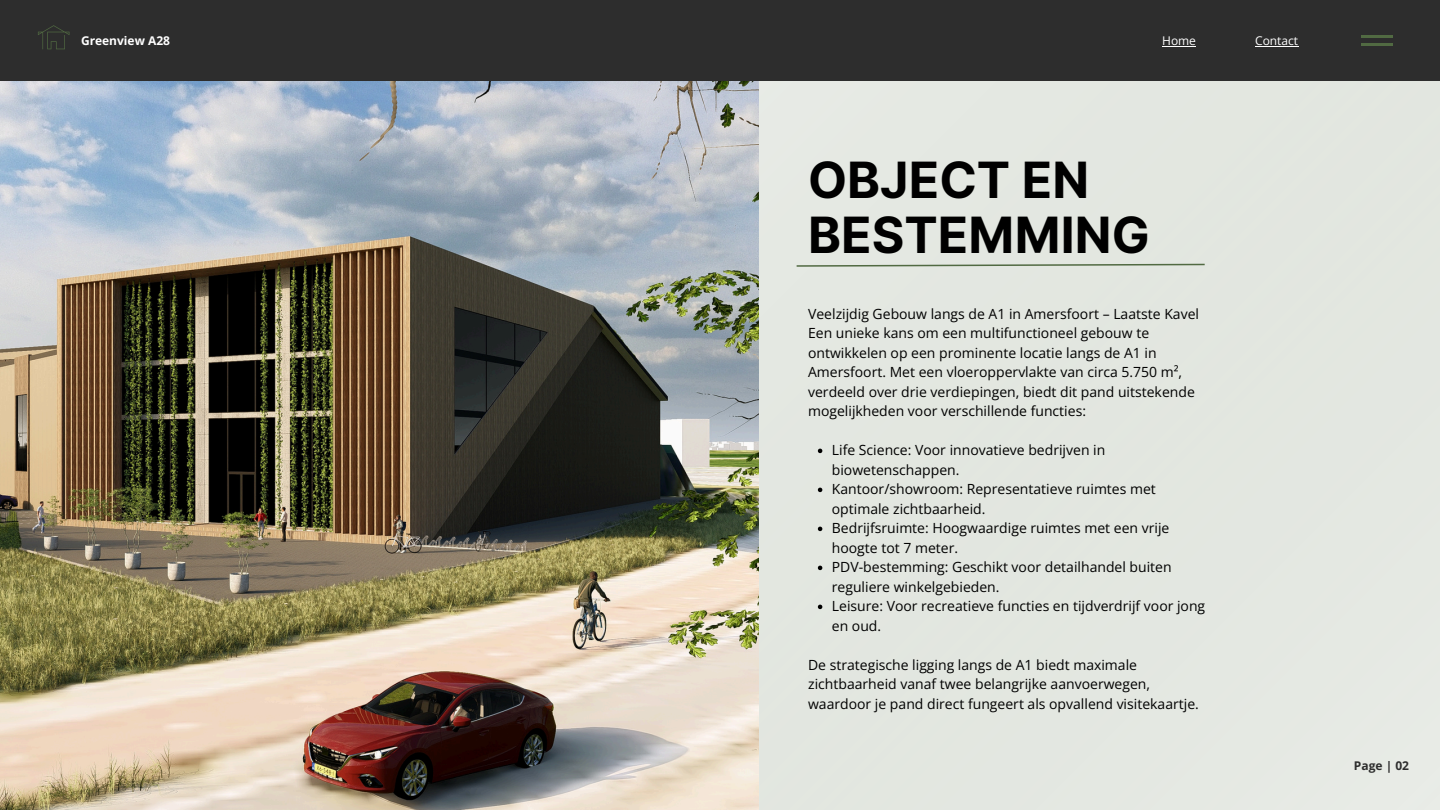
<style>
.page{position:relative;width:1440px;height:810px;background:#e3e7e0}
.page>*{position:absolute;margin:0;border:0;box-sizing:border-box;transform-origin:0 0}
.t1{font:700 50px/55.5px "Inter";color:#000}
.t2{font:14px/19.5px "Open Sans";color:#000}
.t3{font:700 12px "Open Sans";color:#fff}
.t4{font:12px "Open Sans";color:#fff}
.t5{font:700 12px "Open Sans";color:#2d2d2d}
</style>
<div class="page">
<img style="left:0;top:81px;width:758px;height:729px">
<div style="left:0;top:0;width:1440px;height:81px;background:#2d2d2d"></div>
<hr style="left:1362px;top:36px;width:31px;height:2px;background:#516a42">
<hr style="left:1362px;top:43px;width:31px;height:2px;background:#516a42">
<svg style="left:38px;top:25px;width:31px;height:24px"></svg>
<hr style="left:1255px;top:46px;width:43px;height:1px;background:#fff">
<hr style="left:1162px;top:46px;width:34px;height:1px;background:#fff">
<svg style="left:818px;top:449px;width:4px;height:4px"></svg>
<svg style="left:818px;top:488px;width:4px;height:4px"></svg>
<svg style="left:818px;top:527px;width:4px;height:4px"></svg>
<svg style="left:818px;top:566px;width:4px;height:4px"></svg>
<svg style="left:818px;top:605px;width:4px;height:4px"></svg>
<svg style="left:796px;top:263px;width:409px;height:4px"></svg>
<h2 class="t3" style="left:81px;top:32px;width:91px">Greenview A28</h2>
<p class="t4" style="left:1162px;top:32px;width:35px">Home</p>
<h3 class="t4" style="left:1255px;top:32px;width:45px">Contact</h3>
<p class="t1" style="left:808px;top:152px;width:343px">OBJECT EN<br>BESTEMMING</p>
<h1 class="t2" style="left:808px;top:304px;width:392px">Veelzijdig Gebouw langs de A1 in Amersfoort – Laatste Kavel Een unieke kans om een multifunctioneel gebouw te ontwikkelen op een prominente locatie langs de A1 in Amersfoort. Met een vloeroppervlakte van circa 5.750 m², verdeeld over drie verdiepingen, biedt dit pand uitstekende mogelijkheden voor verschillende functies:</h1>
<h2 class="t2" style="left:832px;top:440px;width:275px">Life Science: Voor innovatieve bedrijven in biowetenschappen.</h2>
<p class="t2" style="left:832px;top:479px;width:326px">Kantoor/showroom: Representatieve ruimtes met optimale zichtbaarheid.</p>
<p class="t2" style="left:832px;top:518px;width:339px">Bedrijfsruimte: Hoogwaardige ruimtes met een vrije hoogte tot 7 meter.</p>
<p class="t2" style="left:832px;top:557px;width:341px">PDV-bestemming: Geschikt voor detailhandel buiten reguliere winkelgebieden.</p>
<p class="t2" style="left:832px;top:596px;width:375px">Leisure: Voor recreatieve functies en tijdverdrijf voor jong en oud.</p>
<p class="t2" style="left:808px;top:655px;width:392px">De strategische ligging langs de A1 biedt maximale zichtbaarheid vanaf twee belangrijke aanvoerwegen, waardoor je pand direct fungeert als opvallend visitekaartje.</p>
<p class="t5" style="left:1354px;top:757px;width:57px">Page | 02</p>
</div>
